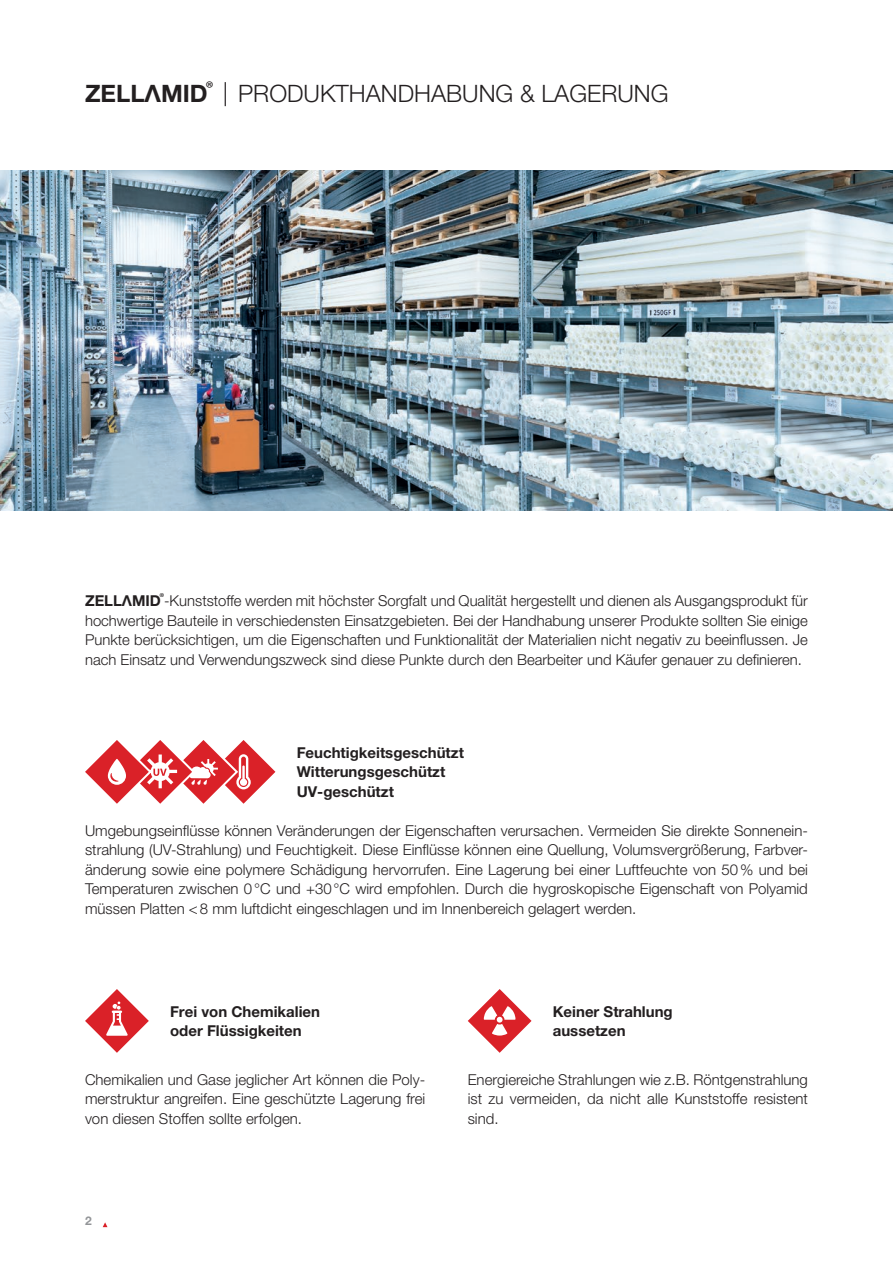
<style>
.page{position:relative;width:893px;height:1263px;background:#fff}
.page>*{position:absolute;margin:0;border:0;box-sizing:border-box;transform-origin:0 0}
.t1{font:300 24px "Helvetica Neue LT Pro";color:#231f20}
.t2{font:300 15px/19.5px "Helvetica Neue LT Pro";color:#231f20;text-align:justify}
.t3{font:700 15px/19.5px "Helvetica Neue LT Pro";color:#231f20}
.t4{font:700 12px "Helvetica Neue LT Pro";color:#939598}
.s1{font-family:"ZELLAMID";font-weight:400}
</style>
<div class="page">
<svg style="left:103px;top:1222px;width:4px;height:5px"></svg>
<img style="left:0;top:170px;width:893px;height:340px">
<svg style="left:85px;top:740px;width:190px;height:64px"></svg>
<svg style="left:85px;top:989px;width:64px;height:64px"></svg>
<svg style="left:468px;top:989px;width:63px;height:64px"></svg>
<h1 class="t1" style="left:85px;top:79px;width:585px"><span class="s1">ZELLAMID®</span> | PRODUKTHANDHABUNG &amp; LAGERUNG</h1>
<p class="t2" style="left:85px;top:591px;width:724px"><span class="s1">ZELLAMID®</span>-Kunststoffe werden mit höchster Sorgfalt und Qualität hergestellt und dienen als Ausgangsprodukt für hochwertige Bauteile in verschiedensten Einsatzgebieten. Bei der Handhabung unserer Produkte sollten Sie einige Punkte berücksichtigen, um die Eigenschaften und Funktionalität der Materialien nicht negativ zu beeinflussen. Je nach Einsatz und Verwendungszweck sind diese Punkte durch den Bearbeiter und Käufer genauer zu definieren.</p>
<p class="t3" style="left:297px;top:742px;width:169px">Feuchtigkeitsgeschützt<br>Witterungsgeschützt<br>UV-geschützt</p>
<p class="t2" style="left:85px;top:820px;width:724px">Umgebungseinflüsse können Veränderungen der Eigenschaften verursachen. Vermeiden Sie direkte Sonnenein&shy;strahlung (UV-Strahlung) und Feuchtigkeit. Diese Einflüsse können eine Quellung, Volumsvergrößerung, Farbver&shy;änderung sowie eine polymere Schädigung hervorrufen. Eine Lagerung bei einer Luftfeuchte von 50% und bei Temperaturen zwischen 0°C und +30°C wird empfohlen. Durch die hygroskopische Eigenschaft von Polyamid müssen Platten &lt;8 mm luftdicht eingeschlagen und im Innenbereich gelagert werden.</p>
<p class="t3" style="left:170px;top:1001px;width:151px">Frei von Chemikalien oder Flüssigkeiten</p>
<p class="t2" style="left:85px;top:1069px;width:342px">Chemikalien und Gase jeglicher Art können die Poly&shy;merstruktur angreifen. Eine geschützte Lagerung frei von diesen Stoffen sollte erfolgen.</p>
<p class="t4" style="left:85px;top:1213px;width:8px">2</p>
<p class="t3" style="left:553px;top:1001px;width:121px">Keiner Strahlung aussetzen</p>
<p class="t2" style="left:468px;top:1069px;width:342px">Energiereiche Strahlungen wie z.B. Röntgenstrahlung ist zu vermeiden, da nicht alle Kunststoffe resistent sind.</p>
</div>
